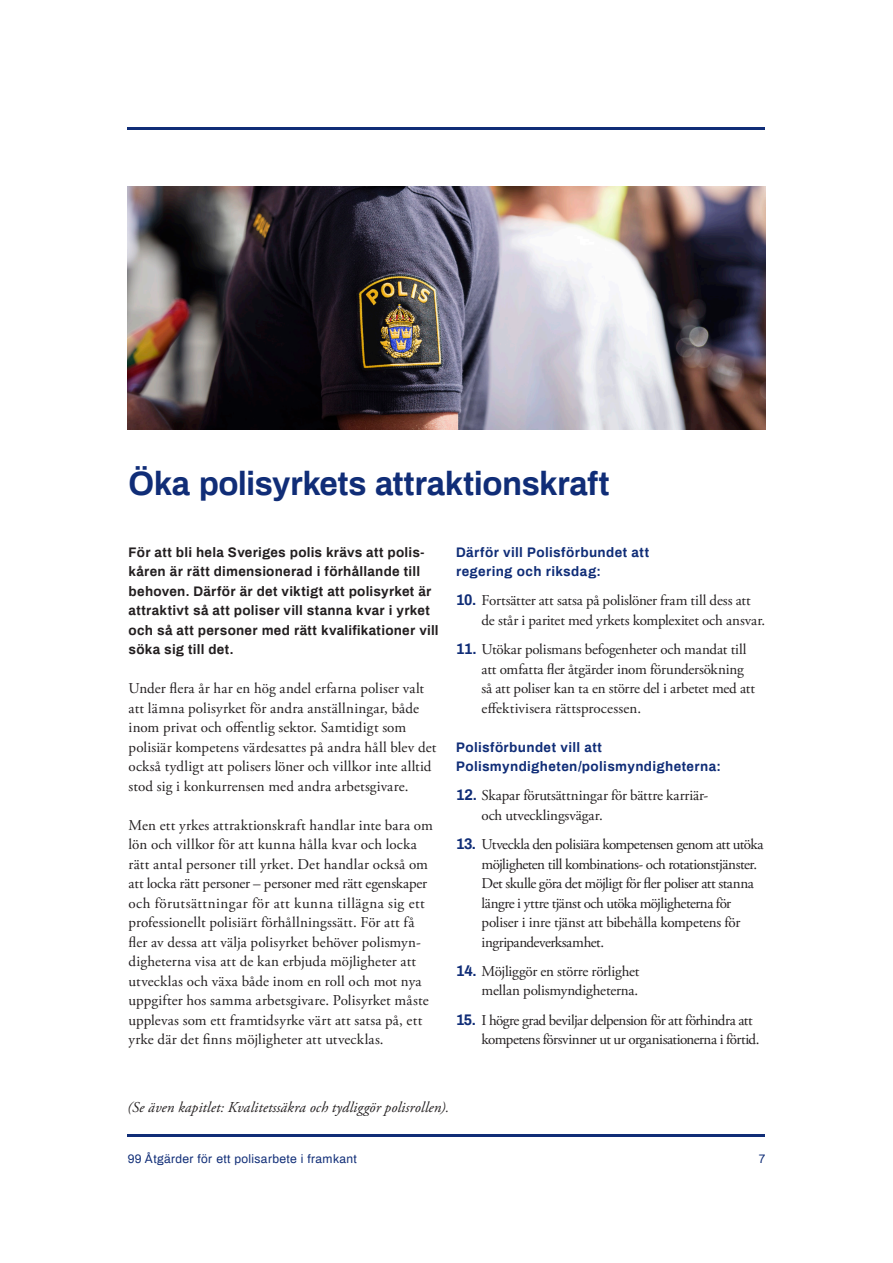
<style>
.page{position:relative;width:893px;height:1263px;background:#fff}
.page>*{position:absolute;margin:0;border:0;box-sizing:border-box;transform-origin:0 0}
.Rubrik{font:700 33px "Archivo";letter-spacing:-.015em;color:#102d77}
.Underrubriker{font:15px/19.5px "Adobe Garamond Pro";letter-spacing:-.005em;color:#231f20}
.Underrubriker-2{font:15px/19.5px "Adobe Garamond Pro";letter-spacing:-.03em;color:#231f20}
.Underrubriker-3{font:15px/19.5px "Adobe Garamond Pro";letter-spacing:-.035em;color:#231f20}
.Brödtext{font:italic 15px "Adobe Garamond Pro";letter-spacing:.005em;color:#231f20}
.Ingress{font:700 13.5px/19.5px "Archivo";letter-spacing:.02em;color:#231f20}
.Underrubriker-4{font:700 13.5px/19.5px "Archivo";letter-spacing:.03em;color:#102d77}
.t1{font:12px "Archivo";letter-spacing:.03em;color:#102d77}
.s1{font-family:"Archivo";font-weight:700;color:#102d77}
</style>
<div class="page">
<hr style="left:128px;top:1134px;width:637px;height:2px;background:#102d77">
<hr style="left:128px;top:128px;width:637px;height:2px;background:#102d77">
<img style="left:128px;top:186px;width:637px;height:244px">
<p class="Rubrik" style="left:129px;top:460px;width:483px">Öka polisyrkets attraktionskraft</p>
<p class="Ingress" style="left:129px;top:542px;width:312px">För att bli hela Sveriges polis krävs att polis&shy;kåren är rätt dimensionerad i förhållande till behoven. Därför är det viktigt att polisyrket är attraktivt så att poliser vill stanna kvar i yrket och så att personer med rätt kvalifikationer vill söka sig till det.</p>
<p class="Underrubriker" style="left:129px;top:679px;width:309px">Under flera år har en hög andel erfarna poliser valt att lämna polisyrket för andra anställningar, både inom privat och offentlig sektor. Samtidigt som polisiär kompetens värdesattes på andra håll blev det också tydligt att polisers löner och villkor inte alltid stod sig i konkurrensen med andra arbetsgivare.</p>
<p class="Underrubriker" style="left:129px;top:816px;width:306px">Men ett yrkes attraktionskraft handlar inte bara om lön och villkor för att kunna hålla kvar och locka rätt antal personer till yrket. Det handlar också om att locka rätt personer – personer med rätt egenskaper och förutsättningar för att kunna tillägna sig ett professionellt polisiärt förhållningssätt. För att få fler av dessa att välja polisyrket behöver polismyn&shy;digheterna visa att de kan erbjuda möjligheter att utvecklas och växa både inom en roll och mot nya uppgifter hos samma arbetsgivare. Polisyrket måste upplevas som ett framtidsyrke värt att satsa på, ett yrke där det finns möjligheter att utvecklas.</p>
<p class="Underrubriker-4" style="left:456px;top:542px;width:195px">Därför vill Polisförbundet att regering och riksdag:</p>
<p class="Underrubriker" style="left:482px;top:591px;width:285px;text-indent:-26px"><span class="s1">10.</span> Fortsätter att satsa på polislöner fram till dess att de står i paritet med yrkets komplexitet och ansvar.</p>
<p class="Underrubriker" style="left:482px;top:640px;width:275px;text-indent:-26px"><span class="s1">11.</span> Utökar polismans befogenheter och mandat till att omfatta fler åtgärder inom förundersökning så att poliser kan ta en större del i arbetet med att effektivisera rättsprocessen.</p>
<p class="Underrubriker-4" style="left:456px;top:737px;width:267px">Polisförbundet vill att<br>Polismyndigheten/polismyndigheterna:</p>
<p class="Underrubriker" style="left:482px;top:786px;width:228px;text-indent:-26px"><span class="s1">12.</span> Skapar förutsättningar för bättre karriär&shy;och utvecklingsvägar.</p>
<p class="Underrubriker-2" style="left:482px;top:835px;width:283px;text-indent:-26px"><span class="s1">13.</span> Utveckla den polisiära kompetensen genom att utöka möjligheten till kombinations- och rotationstjänster.<br>Det skulle göra det möjligt för fler poliser att stanna längre i yttre tjänst och utöka möjligheterna för poliser i inre tjänst att bibehålla kompetens för ingripandeverksamhet.</p>
<p class="Underrubriker" style="left:456px;top:962px;width:185px;text-align:right"><span class="s1">14.</span> Möjliggör en större rörlighet mellan polismyndigheterna.</p>
<p class="Underrubriker-3" style="left:482px;top:1011px;width:279px;text-indent:-26px"><span class="s1">15.</span> I högre grad beviljar delpension för att förhindra att kompetens försvinner ut ur organisationerna i förtid.</p>
<p class="Brödtext" style="left:128px;top:1099px;width:323px">(Se även kapitlet: Kvalitetssäkra och tydliggör polisrollen).</p>
<p class="t1" style="left:128px;top:1151px;width:230px">99 Åtgärder för ett polisarbete i framkant</p>
<p class="t1" style="left:759px;top:1151px;width:8px">7</p>
</div>
